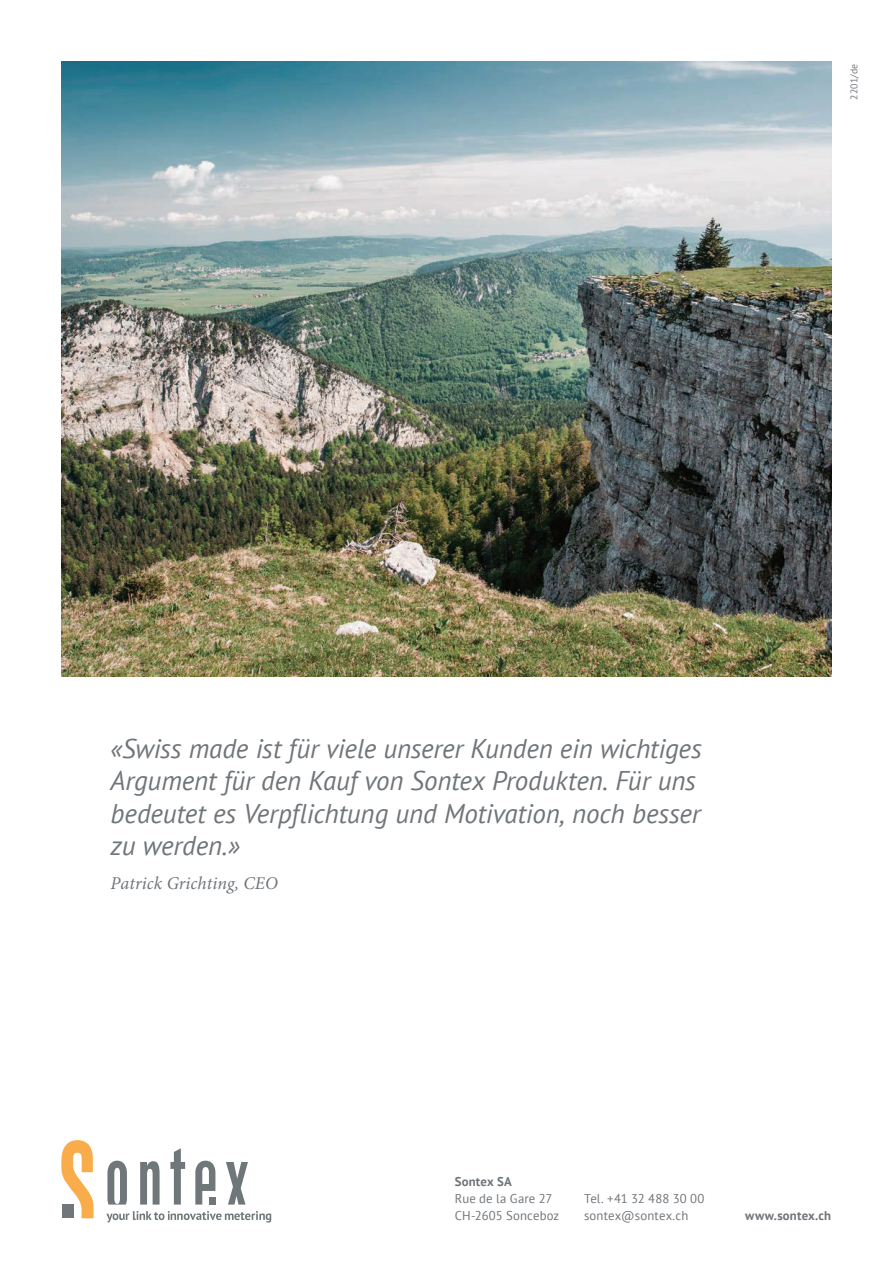
<style>
.page{position:relative;width:893px;height:1263px;background:#fff}
.page>*{position:absolute;margin:0;border:0;box-sizing:border-box;transform-origin:0 0}
.t1{font:italic 27px/32.4px "PT Sans";letter-spacing:-.005em;color:#70757a}
.t2{font:italic 18px "Minion Pro";letter-spacing:.005em;color:#70757a}
.t3{font:12.75px/17.2px "PT Sans";letter-spacing:.01em;color:#70757a}
.t4{font:700 12.75px "PT Sans";letter-spacing:.015em;color:#70757a}
.t5{font:9.75px "PT Sans";letter-spacing:.015em;color:#70757a}
</style>
<div class="page">
<img style="left:62px;top:62px;width:769px;height:615px">
<svg style="left:61px;top:1140px;width:33px;height:78px"></svg>
<svg style="left:170px;top:1148px;width:15px;height:57px"></svg>
<svg style="left:226px;top:1162px;width:22px;height:43px"></svg>
<svg style="left:195px;top:1161px;width:20px;height:44px"></svg>
<svg style="left:140px;top:1161px;width:20px;height:44px"></svg>
<svg style="left:107px;top:1161px;width:20px;height:44px"></svg>
<svg style="left:106px;top:1211px;width:165px;height:12px"></svg>
<p class="t5" style="left:849px;top:100px;width:37px;rotate:-90deg">2201/de</p>
<p class="t1" style="left:111px;top:733px;width:593px">«Swiss made ist für viele unserer Kunden ein wichtiges Argument für den Kauf von Sontex Produkten. Für uns bedeutet es Verpflichtung und Motivation, noch besser zu werden.»</p>
<p class="t2" style="left:111px;top:873px;width:169px">Patrick Grichting, CEO</p>
<p class="t4" style="left:455px;top:1174px;width:58px">Sontex SA</p>
<p class="t3" style="left:455px;top:1190px;width:106px">Rue de la Gare 27<br>CH-2605 Sonceboz</p>
<p class="t3" style="left:584px;top:1190px;width:122px">Tel. +41 32 488 30 00 sontex@sontex.ch</p>
<p class="t4" style="left:745px;top:1209px;width:87px">www.sontex.ch</p>
</div>
